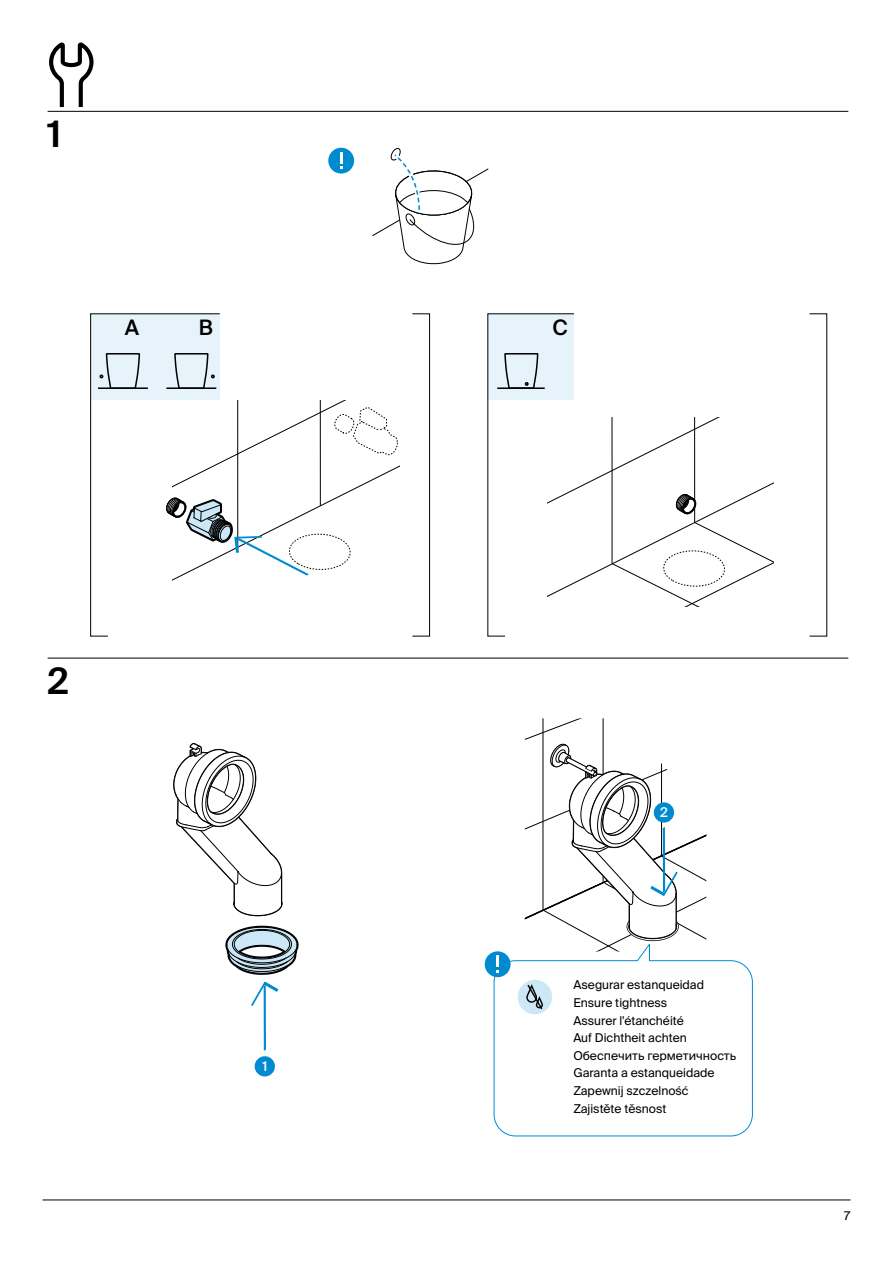
<style>
.page{position:relative;width:893px;height:1263px;background:#fff}
.page>*{position:absolute;margin:0;border:0;box-sizing:border-box;transform-origin:0 0}
.t1{font:600 36.45px "Suisse Intl";color:#000}
.t2{font:500 21.3px "Suisse Intl";color:#000}
.t3{font:500 13.35px "Suisse Intl";color:#fff}
.t4{font:12.15px/17.5px "Suisse Intl";color:#000}
.t5{font:12px "Suisse Intl";color:#000}
</style>
<div class="page">
<svg style="left:173px;top:743px;width:110px;height:173px"></svg>
<svg style="left:225px;top:926px;width:74px;height:49px"></svg>
<svg style="left:49px;top:42px;width:45px;height:65px"></svg>
<hr style="left:48px;top:111px;width:800px;height:1px;background:#000">
<hr style="left:48px;top:658px;width:800px;height:1px;background:#000">
<div style="left:328px;top:148px;width:26px;height:26px;background:#008bd0;border-radius:50%"></div>
<svg style="left:340px;top:152px;width:3px;height:17px"></svg>
<svg style="left:251px;top:981px;width:27px;height:70px"></svg>
<svg style="left:525px;top:718px;width:181px;height:224px"></svg>
<svg style="left:493px;top:942px;width:260px;height:195px"></svg>
<div style="left:485px;top:951px;width:26px;height:26px;background:#008bd0;border-radius:50%"></div>
<svg style="left:496px;top:956px;width:3px;height:17px"></svg>
<svg style="left:90px;top:313px;width:309px;height:323px"></svg>
<div style="left:412px;top:314px;width:18px;height:322px;border:1px solid #000"></div>
<svg style="left:487px;top:313px;width:286px;height:323px"></svg>
<svg style="left:372px;top:148px;width:117px;height:117px"></svg>
<div style="left:255px;top:1056px;width:20px;height:20px;background:#008bd0;border-radius:50%"></div>
<div style="left:654px;top:802px;width:20px;height:21px;background:#008bd0;border-radius:50%"></div>
<div style="left:518px;top:980px;width:34px;height:34px;background:#cce8f6;border-radius:50%"></div>
<svg style="left:526px;top:984px;width:17px;height:25px"></svg>
<hr style="left:43px;top:1199px;width:807px;height:1px;background:#000">
<h1 class="t1" style="left:48px;top:113px;width:15px">1</h1>
<h2 class="t2" style="left:125px;top:315px;width:16px">A</h2>
<h2 class="t2" style="left:199px;top:315px;width:16px">B</h2>
<h1 class="t1" style="left:48px;top:660px;width:23px">2</h1>
<p class="t3" style="left:262px;top:1059px;width:6px">1</p>
<h2 class="t2" style="left:552px;top:315px;width:17px">C</h2>
<p class="t3" style="left:660px;top:805px;width:9px">2</p>
<p class="t4" style="left:573px;top:976px;width:164px">Asegurar estanqueidad<br>Ensure tightness<br>Assurer l'étanchéité<br>Auf Dichtheit achten<br>Обеспечить герметичность<br>Garanta a estanqueidade<br>Zapewnij szczelność<br>Zajistěte těsnost</p>
<p class="t5" style="left:844px;top:1209px;width:8px">7</p>
</div>
